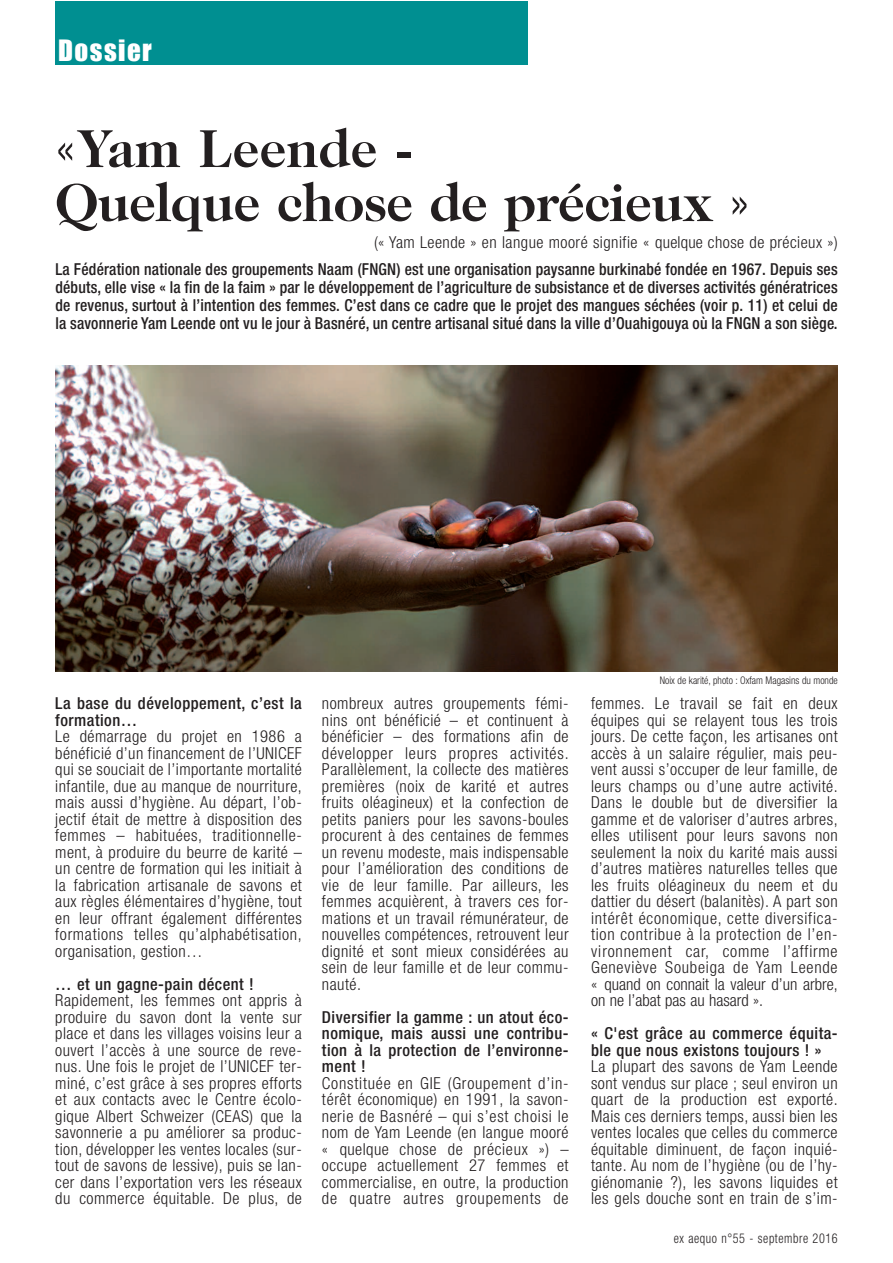
<style>
.page{position:relative;width:893px;height:1263px;background:#fff}
.page>*{position:absolute;margin:0;border:0;box-sizing:border-box;transform-origin:0 0}
.t1{font:700 54px/54px "Caslon Two Twenty Four";letter-spacing:-.01em;color:#231f20}
.t2{font:27px "Impact";letter-spacing:.055em;color:#fff}
.t3{font:300 condensed 16.5px/16.5px "Helvetica Neue";letter-spacing:.03em;color:#231f20;text-align:justify}
.t4{font:500 condensed 16.5px/18px "Helvetica Neue";letter-spacing:.03em;color:#231f20;text-align:justify;scale:.95 1}
.t5{font:500 condensed 16.5px/16.5px "Helvetica Neue";letter-spacing:.03em;color:#231f20}
.t6{font:300 condensed 13.5px "Helvetica Neue";letter-spacing:.05em;color:#231f20;scale:.9 1}
.t7{font:300 condensed 10.5px "Helvetica Neue";color:#231f20;scale:.95 1}
.s1{font-family:"Helvetica Neue";font-weight:300;font-stretch:condensed}
</style>
<div class="page">
<div style="left:55px;top:1px;width:472px;height:64px;background:#008f91"></div>
<img style="left:55px;top:366px;width:783px;height:306px">
<h2 class="t2" style="left:58px;top:34px;width:95px">Dossier</h2>
<h1 class="t1" style="left:55px;top:121px;width:696px"><span class="s1">«</span>Yam Leende -<br>Quelque chose de précieux <span class="s1">»</span></h1>
<p class="t3" style="left:374px;top:233px;width:465px">(« Yam Leende » en langue mooré signifie « quelque chose de précieux »)</p>
<p class="t4" style="left:55px;top:260px;width:825px">La Fédération nationale des groupements Naam (FNGN) est une organisation paysanne burkinabé fondée en 1967. Depuis ses débuts, elle vise « la fin de la faim » par le développement de l’agriculture de subsistance et de diverses activités génératrices de revenus, surtout à l’intention des femmes. C’est dans ce cadre que le projet des mangues séchées (voir p. 11) et celui de la savonnerie Yam Leende ont vu le jour à Basnéré, un centre artisanal situé dans la ville d’Ouahigouya où la FNGN a son siège.</p>
<p class="t5" style="left:55px;top:695px;width:248px">La base du développement, c’est la formation…</p>
<p class="t3" style="left:55px;top:728px;width:248px">Le démarrage du projet en 1986 a bénéficié d’un financement de l’UNICEF qui se souciait de l’importante mortalité infantile, due au manque de nourriture, mais aussi d’hygiène. Au départ, l’ob&shy;jectif était de mettre à disposition des femmes – habituées, traditionnelle&shy;ment, à produire du beurre de karité – un centre de formation qui les initiait à la fabrication artisanale de savons et aux règles élémentaires d’hygiène, tout en leur offrant également différentes formations telles qu’alphabétisation, organisation, gestion…</p>
<p class="t5" style="left:55px;top:975px;width:200px">… et un gagne-pain décent !</p>
<p class="t3" style="left:55px;top:992px;width:248px">Rapidement, les femmes ont appris à produire du savon dont la vente sur place et dans les villages voisins leur a ouvert l’accès à une source de reve&shy;nus. Une fois le projet de l’UNICEF ter&shy;miné, c’est grâce à ses propres efforts et aux contacts avec le Centre écolo&shy;gique Albert Schweizer (CEAS) que la savonnerie a pu améliorer sa produc&shy;tion, développer les ventes locales (sur&shy;tout de savons de lessive), puis se lan&shy;cer dans l’exportation vers les réseaux du commerce équitable. De plus, de</p>
<p class="t3" style="left:322px;top:695px;width:248px">nombreux autres groupements fémi&shy;nins ont bénéficié – et continuent à bénéficier – des formations afin de développer leurs propres activités.<br>Parallèlement, la collecte des matières premières (noix de karité et autres fruits oléagineux) et la confection de petits paniers pour les savons-boules procurent à des centaines de femmes un revenu modeste, mais indispensable pour l’amélioration des conditions de vie de leur famille. Par ailleurs, les femmes acquièrent, à travers ces for&shy;mations et un travail rémunérateur, de nouvelles compétences, retrouvent leur dignité et sont mieux considérées au sein de leur famille et de leur commu&shy;nauté.</p>
<p class="t5" style="left:322px;top:1008px;width:248px;text-align:justify">Diversifier la gamme : un atout éco&shy;nomique, mais aussi une contribu&shy;tion à la protection de l’environne&shy;ment !</p>
<p class="t3" style="left:322px;top:1074px;width:248px">Constituée en GIE (Groupement d’in&shy;térêt économique) en 1991, la savon&shy;nerie de Basnéré – qui s’est choisi le nom de Yam Leende (en langue mooré « quelque chose de précieux ») – occupe actuellement 27 femmes et commercialise, en outre, la production de quatre autres groupements de</p>
<p class="t7" style="left:660px;top:674px;width:189px">Noix de karité, photo : Oxfam Magasins du monde</p>
<p class="t3" style="left:591px;top:695px;width:248px">femmes. Le travail se fait en deux équipes qui se relayent tous les trois jours. De cette façon, les artisanes ont accès à un salaire régulier, mais peu&shy;vent aussi s’occuper de leur famille, de leurs champs ou d’une autre activité.<br>Dans le double but de diversifier la gamme et de valoriser d’autres arbres, elles utilisent pour leurs savons non seulement la noix du karité mais aussi d’autres matières naturelles telles que les fruits oléagineux du neem et du dattier du désert (balanitès). A part son intérêt économique, cette diversifica&shy;tion contribue à la protection de l’en&shy;vironnement car, comme l’affirme Geneviève Soubeiga de Yam Leende « quand on connait la valeur d’un arbre, on ne l’abat pas au hasard ».</p>
<p class="t5" style="left:591px;top:1025px;width:248px">« C'est grâce au commerce équita&shy;ble que nous existons toujours ! »</p>
<p class="t3" style="left:591px;top:1058px;width:248px">La plupart des savons de Yam Leende sont vendus sur place ; seul environ un quart de la production est exporté.<br>Mais ces derniers temps, aussi bien les ventes locales que celles du commerce équitable diminuent, de façon inquié&shy;tante. Au nom de l’hygiène (ou de l’hy&shy;giénomanie ?), les savons liquides et les gels douche sont en train de s’im-</p>
<p class="t6" style="left:674px;top:1230px;width:184px">ex aequo n°55 - septembre 2016</p>
</div>
